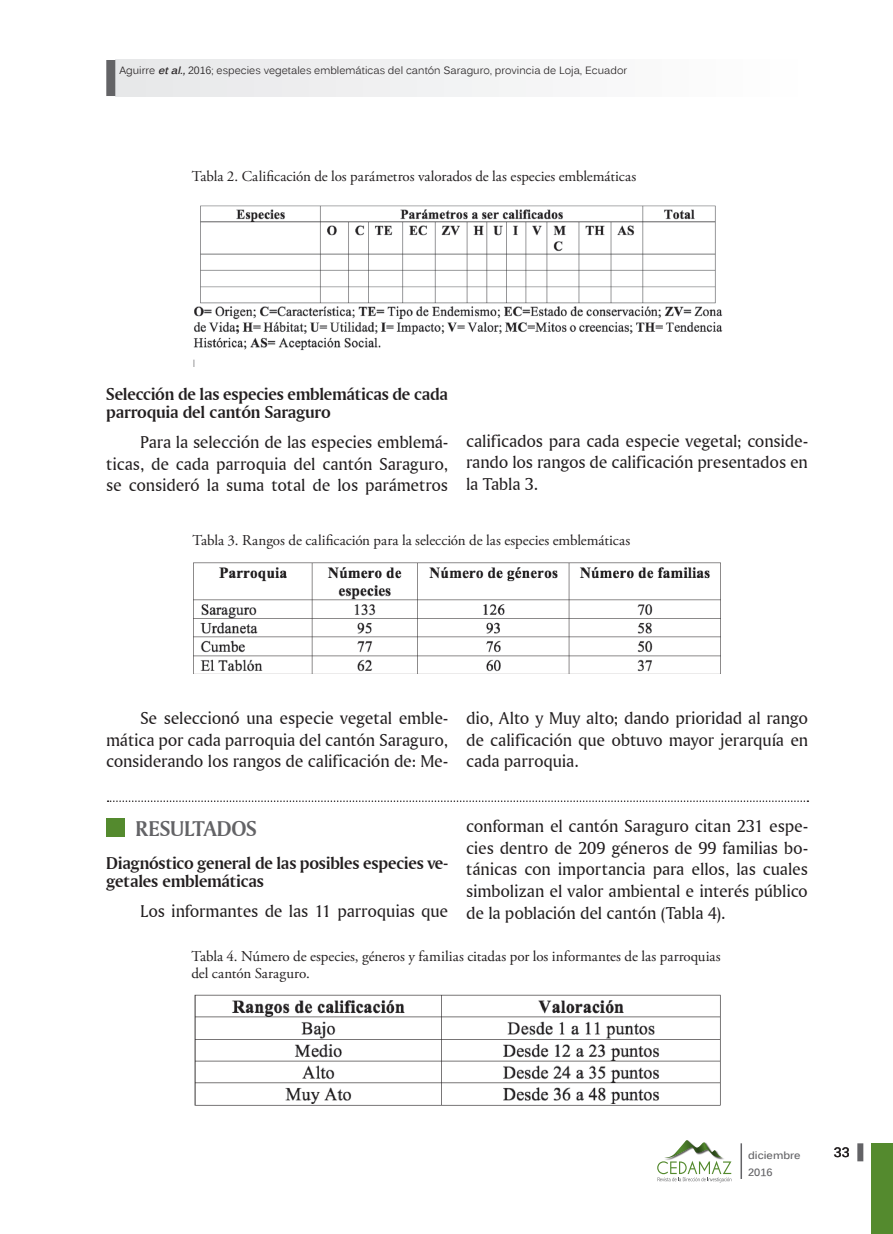
<style>
.page{position:relative;width:893px;height:1234px;background:#fff}
.page>*{position:absolute;margin:0;border:0;box-sizing:border-box;transform-origin:0 0}
.titulos_secciones_ar{font:22.5px "Amerigo BT Bold A";letter-spacing:-.015em;color:#636366}
.texto_base{font:18px/21.6px "Amerigo BT Roman A";letter-spacing:-.015em;color:#231f20;text-align:justify}
.subtitulos1_texto_ba{font:18px/18px "Amerigo BT Bold A";letter-spacing:-.015em;color:#231f20}
.pie_fotos{font:15px/16.5px "Adobe Garamond Pro";color:#231f20}
.t1{font:700 13.5px "Kalinga";color:#231f20}
.autor_nombre_2{font:10.5px "Kalinga";color:#231f20}
.t2{font:700 10.5px "Kalinga";color:#636366}
.s1{font-weight:700;font-style:italic}
</style>
<div class="page">
<div style="left:857px;top:1142px;width:6px;height:18px;background:#636366"></div>
<div style="left:115px;top:60px;width:693px;height:36px;background:#f2f3f4"></div>
<div style="left:106px;top:60px;width:9px;height:36px;background:#636366"></div>
<div style="left:871px;top:1142px;width:22px;height:91px;background:#548a2e"></div>
<hr style="left:740px;top:1142px;width:2px;height:36px;background:#636366">
<svg style="left:657px;top:1140px;width:74px;height:42px"></svg>
<img style="left:193px;top:205px;width:530px;height:161px">
<img style="left:193px;top:562px;width:528px;height:111px">
<div style="left:106px;top:818px;width:19px;height:19px;background:#548a2e"></div>
<svg style="left:108px;top:800px;width:700px;height:1px"></svg>
<img style="left:194px;top:994px;width:527px;height:112px">
<p class="autor_nombre_2" style="left:120px;top:64px;width:509px">Aguirre <span class="s1">etal.,</span>2016; especies vegetales emblemáticas del cantón Saraguro, provincia de Loja, Ecuador</p>
<p class="pie_fotos" style="left:192px;top:168px;width:446px">Tabla 2. Calificación de los parámetros valorados de las especies emblemáticas</p>
<p class="subtitulos1_texto_ba" style="left:106px;top:384px;width:343px">Selección de las especies emblemáticas de cada parroquia del cantón Saraguro</p>
<p class="texto_base" style="left:106px;top:431px;width:343px;text-indent:34px">Para la selección de las especies emblemá&shy;ticas, de cada parroquia del cantón Saraguro, se consideró la suma total de los parámetros</p>
<p class="pie_fotos" style="left:192px;top:532px;width:439px">Tabla 3. Rangos de calificación para la selección de las especies emblemáticas</p>
<p class="texto_base" style="left:466px;top:429px;width:343px">calificados para cada especie vegetal; conside&shy;rando los rangos de calificación presentados en la Tabla 3.</p>
<p class="texto_base" style="left:106px;top:706px;width:344px;text-indent:34px">Se seleccionó una especie vegetal emble&shy;mática por cada parroquia del cantón Saraguro, considerando los rangos de calificación de: Me-</p>
<p class="texto_base" style="left:466px;top:706px;width:344px">dio, Alto y Muy alto; dando prioridad al rango de calificación que obtuvo mayor jerarquía en cada parroquia.</p>
<p class="titulos_secciones_ar" style="left:136px;top:814px;width:123px">RESULTADOS</p>
<p class="subtitulos1_texto_ba" style="left:106px;top:853px;width:343px">Diagnóstico general de las posibles especies ve&shy;getales emblemáticas</p>
<p class="texto_base" style="left:140px;top:899px;width:309px">Los informantes de las 11 parroquias que</p>
<p class="texto_base" style="left:466px;top:814px;width:343px">conforman el cantón Saraguro citan 231 espe&shy;cies dentro de 209 géneros de 99 familias bo&shy;tánicas con importancia para ellos, las cuales simbolizan el valor ambiental e interés público de la población del cantón (Tabla 4).</p>
<p class="pie_fotos" style="left:191px;top:948px;width:531px">Tabla 4. Número de especies, géneros y familias citadas por los informantes de las parroquias del cantón Saraguro.</p>
<p class="t2" style="left:748px;top:1147px;width:54px">diciembre</p>
<p class="t1" style="left:834px;top:1142px;width:17px">33</p>
<p class="t2" style="left:748px;top:1164px;width:26px">2016</p>
</div>
